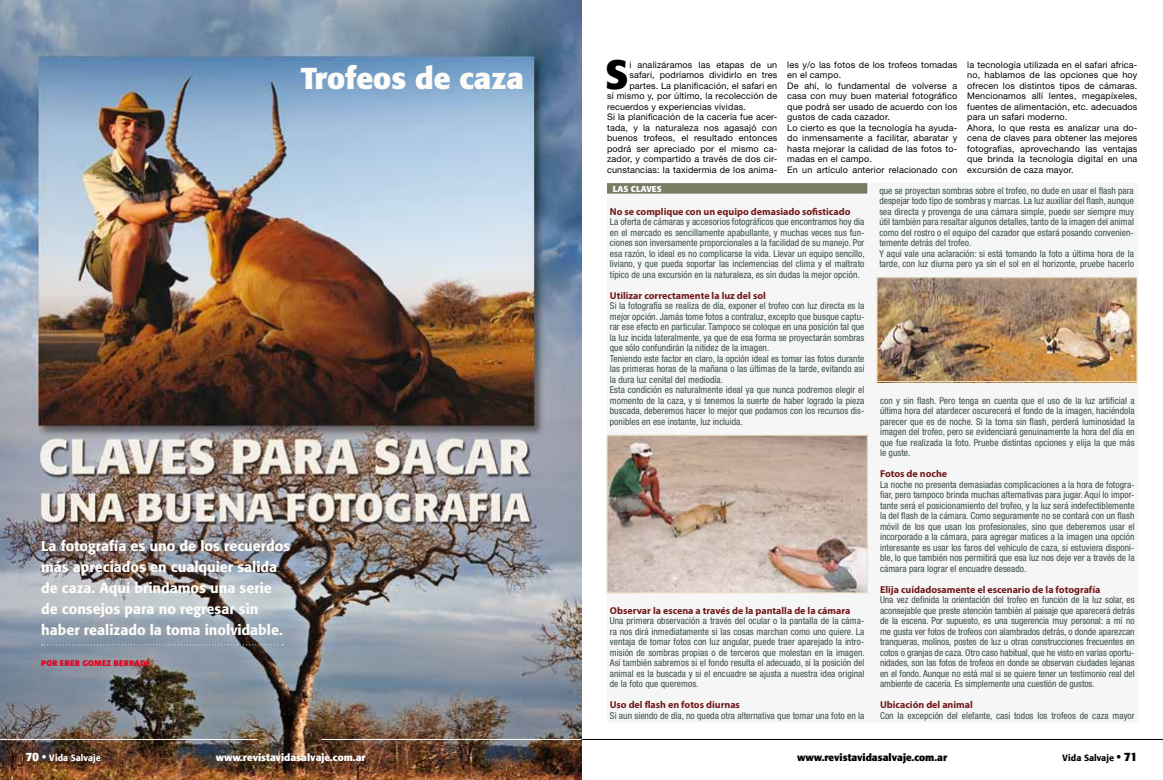
<style>
.page{position:relative;width:1163px;height:780px;background:#fff}
.page>*{position:absolute;margin:0;border:0;box-sizing:border-box;transform-origin:0 0}
.t1{font:700 40.6px "Formata";color:#000}
.t2{font:700 30px "Formata";color:#fdfcf9}
.t3{font:500 14.2px/21px "Formata";color:#fdfcf9}
.t4{font:700 10px "Myriad Pro";color:#731819}
.t5{font:700 10px "Formata";color:#000}
.t6{font:700 10px "Formata";color:#fff}
.t7{font:condensed 9.5px/10.5px "Helvetica Neue";letter-spacing:.005em;color:#3b4e49;text-align:justify}
.t8{font:9px/10.5px "Helvetica Neue";letter-spacing:.02em;color:#000}
.t9{font:500 9px "Formata";color:#000}
.t10{font:500 9px "Formata";color:#fff}
.t11{font:700 8.5px "Formata";color:#fff}
.t12{font:700 8px "Formata";letter-spacing:.02em;color:#e2001a}
.s1{font-weight:700;font-size:12px}
</style>
<div class="page">
<hr style="left:581px;top:739px;width:581px;height:1px;background:#000">
<div style="left:607px;top:183px;width:530px;height:540px;background:#f6f6f6"></div>
<img style="left:878px;top:279px;width:257px;height:101px">
<img style="left:0;top:0;width:581px;height:780px">
<svg style="left:42px;top:644px;width:241px;height:1px"></svg>
<div style="left:607px;top:183px;width:260px;height:11px;background:#777c63"></div>
<hr style="left:321px;top:739px;width:260px;height:1px;background:#fff">
<hr style="left:0;top:739px;width:257px;height:1px;background:#fff">
<img style="left:608px;top:436px;width:257px;height:155px">
<div style="left:606px;top:434px;width:261px;height:159px;border:1px solid #ebe1be"></div>
<div style="left:876px;top:277px;width:261px;height:105px;border:1px solid #ebe1be"></div>
<h2 class="t2" style="left:300px;top:59px;width:225px">Trofeos de caza</h2>
<h3 class="t3" style="left:41px;top:535px;width:251px">La fotografía es uno de los recuerdos más apreciados en cualquier salida de caza. Aquí brindamos una serie de consejos para no regresar sin haber realizado la toma inolvidable.</h3>
<p class="t12" style="left:41px;top:658px;width:111px">POR EBER GOMEZ BERRADE</p>
<p class="t10" style="left:26px;top:752px;width:77px"><span class="s1">70 •</span> Vida Salvaje</p>
<p class="t6" style="left:216px;top:751px;width:151px">www.revistavidasalvaje.com.ar</p>
<h1 class="t1" style="left:604px;top:49px;width:25px">S</h1>
<p class="t8" style="left:629px;top:59px;width:149px">i analizáramos las etapas de un</p>
<p class="t8" style="left:629px;top:69px;width:149px">safari, podríamos dividirlo en tres</p>
<p class="t8" style="left:629px;top:80px;width:149px">partes. La planificación, el safari en</p>
<p class="t8" style="left:607px;top:90px;width:172px">sí mismo y, por último, la recolección de</p>
<p class="t8" style="left:607px;top:101px;width:140px">recuerdos y experiencias vividas.</p>
<p class="t8" style="left:607px;top:111px;width:172px">Si la planificación de la cacería fue acer-</p>
<p class="t8" style="left:607px;top:122px;width:172px">tada, y la naturaleza nos agasajó con</p>
<p class="t8" style="left:607px;top:132px;width:172px">buenos trofeos, el resultado entonces</p>
<p class="t8" style="left:607px;top:143px;width:172px">podrá ser apreciado por el mismo ca-</p>
<p class="t8" style="left:607px;top:153px;width:172px">zador, y compartido a través de dos cir-</p>
<p class="t8" style="left:607px;top:164px;width:172px">cunstancias: la taxidermia de los anima-</p>
<p class="t8" style="left:787px;top:59px;width:172px">les y/o las fotos de los trofeos tomadas en el campo.<br>De ahí, lo fundamental de volverse a casa con muy buen material fotográfico que podrá ser usado de acuerdo con los gustos de cada cazador.<br>Lo cierto es que la tecnología ha ayuda&shy;do inmensamente a facilitar, abaratar y hasta mejorar la calidad de las fotos to&shy;madas en el campo.<br>En un artículo anterior relacionado con</p>
<p class="t8" style="left:967px;top:59px;width:172px">la tecnología utilizada en el safari africa&shy;no, hablamos de las opciones que hoy ofrecen los distintos tipos de cámaras.<br>Mencionamos allí lentes, megapíxeles, fuentes de alimentación, etc. adecuados para un safari moderno.<br>Ahora, lo que resta es analizar una do&shy;cena de claves para obtener las mejores fotografías, aprovechando las ventajas que brinda la tecnología digital en una excursión de caza mayor.</p>
<p class="t11" style="left:612px;top:183px;width:50px">LAS CLAVES</p>
<p class="t4" style="left:609px;top:205px;width:242px">No se complique con un equipo demasiado sofisticado</p>
<p class="t7" style="left:609px;top:216px;width:256px">La oferta de cámaras y accesorios fotográficos que encontramos hoy día en el mercado es sencillamente apabullante, y muchas veces sus fun&shy;ciones son inversamente proporcionales a la facilidad de su manejo. Por esa razón, lo ideal es no complicarse la vida. Llevar un equipo sencillo, liviano, y que pueda soportar las inclemencias del clima y el maltrato típico de una excursión en la naturaleza, es sin dudas la mejor opción.</p>
<p class="t4" style="left:609px;top:289px;width:157px">Utilizar correctamente la luz del sol</p>
<p class="t7" style="left:609px;top:300px;width:256px;text-align:left">Si la fotografía se realiza de día, exponer el trofeo con luz directa es la mejor opción. Jamás tome fotos a contraluz, excepto que busque captu&shy;rar ese efecto en particular. Tampoco se coloque en una posición tal que la luz incida lateralmente, ya que de esa forma se proyectarán sombras que sólo confundirán la nitidez de la imagen.<br>Teniendo este factor en claro, la opción ideal es tomar las fotos durante las primeras horas de la mañana o las últimas de la tarde, evitando así la dura luz cenital del mediodía.<br>Esta condición es naturalmente ideal ya que nunca podremos elegir el momento de la caza, y si tenemos la suerte de haber logrado la pieza buscada, deberemos hacer lo mejor que podamos con los recursos dis&shy;ponibles en ese instante, luz incluida.</p>
<p class="t4" style="left:609px;top:604px;width:242px">Observar la escena a través de la pantalla de la cámara</p>
<p class="t7" style="left:609px;top:615px;width:256px">Una primera observación a través del ocular o la pantalla de la cáma&shy;ra nos dirá inmediatamente si las cosas marchan como uno quiere. La ventaja de tomar fotos con luz angular, puede traer aparejado la intro&shy;misión de sombras propias o de terceros que molestan en la imagen.<br>Así también sabremos si el fondo resulta el adecuado, si la posición del animal es la buscada y si el encuadre se ajusta a nuestra idea original de la foto que queremos.</p>
<p class="t4" style="left:609px;top:698px;width:132px">Uso del flash en fotos diurnas</p>
<p class="t7" style="left:609px;top:710px;width:256px">Si aun siendo de día, no queda otra alternativa que tomar una foto en la</p>
<p class="t7" style="left:879px;top:185px;width:256px;text-align:left">que se proyectan sombras sobre el trofeo, no dude en usar el flash para despejar todo tipo de sombras y marcas. La luz auxiliar del flash, aunque sea directa y provenga de una cámara simple, puede ser siempre muy útil también para resaltar algunos detalles, tanto de la imagen del animal como del rostro o el equipo del cazador que estará posando convenien&shy;temente detrás del trofeo.<br>Y aquí vale una aclaración: si está tomando la foto a última hora de la tarde, con luz diurna pero ya sin el sol en el horizonte, pruebe hacerlo</p>
<p class="t7" style="left:879px;top:395px;width:256px">con y sin flash. Pero tenga en cuenta que el uso de la luz artificial a última hora del atardecer oscurecerá el fondo de la imagen, haciéndola parecer que es de noche. Si la toma sin flash, perderá luminosidad la imagen del trofeo, pero se evidenciará genuinamente la hora del día en que fue realizada la foto. Pruebe distintas opciones y elija la que más le guste.</p>
<p class="t4" style="left:879px;top:467px;width:69px">Fotos de noche</p>
<p class="t7" style="left:879px;top:479px;width:256px">La noche no presenta demasiadas complicaciones a la hora de fotogra&shy;fiar, pero tampoco brinda muchas alternativas para jugar. Aquí lo impor&shy;tante será el posicionamiento del trofeo, y la luz será indefectiblemente la del flash de la cámara. Como seguramente no se contará con un flash móvil de los que usan los profesionales, sino que deberemos usar el incorporado a la cámara, para agregar matices a la imagen una opción interesante es usar los faros del vehículo de caza, si estuviera disponi&shy;ble, lo que también nos permitirá que esa luz nos deje ver a través de la cámara para lograr el encuadre deseado.</p>
<p class="t4" style="left:879px;top:583px;width:222px">Elija cuidadosamente el escenario de la fotografía</p>
<p class="t7" style="left:879px;top:594px;width:256px">Una vez definida la orientación del trofeo en función de la luz solar, es aconsejable que preste atención también al paisaje que aparecerá detrás de la escena. Por supuesto, es una sugerencia muy personal: a mí no me gusta ver fotos de trofeos con alambrados detrás, o donde aparezcan tranqueras, molinos, postes de luz u otras construcciones frecuentes en cotos o granjas de caza. Otro caso habitual, que he visto en varias oportu&shy;nidades, son las fotos de trofeos en donde se observan ciudades lejanas en el fondo. Aunque no está mal si se quiere tener un testimonio real del ambiente de cacería. Es simplemente una cuestión de gustos.</p>
<p class="t4" style="left:879px;top:698px;width:94px">Ubicación del animal</p>
<p class="t7" style="left:879px;top:710px;width:256px">Con la excepción del elefante, casi todos los trofeos de caza mayor</p>
<p class="t5" style="left:797px;top:751px;width:151px">www.revistavidasalvaje.com.ar</p>
<p class="t9" style="left:1062px;top:752px;width:76px">Vida Salvaje <span class="s1">• 71</span></p>
</div>
